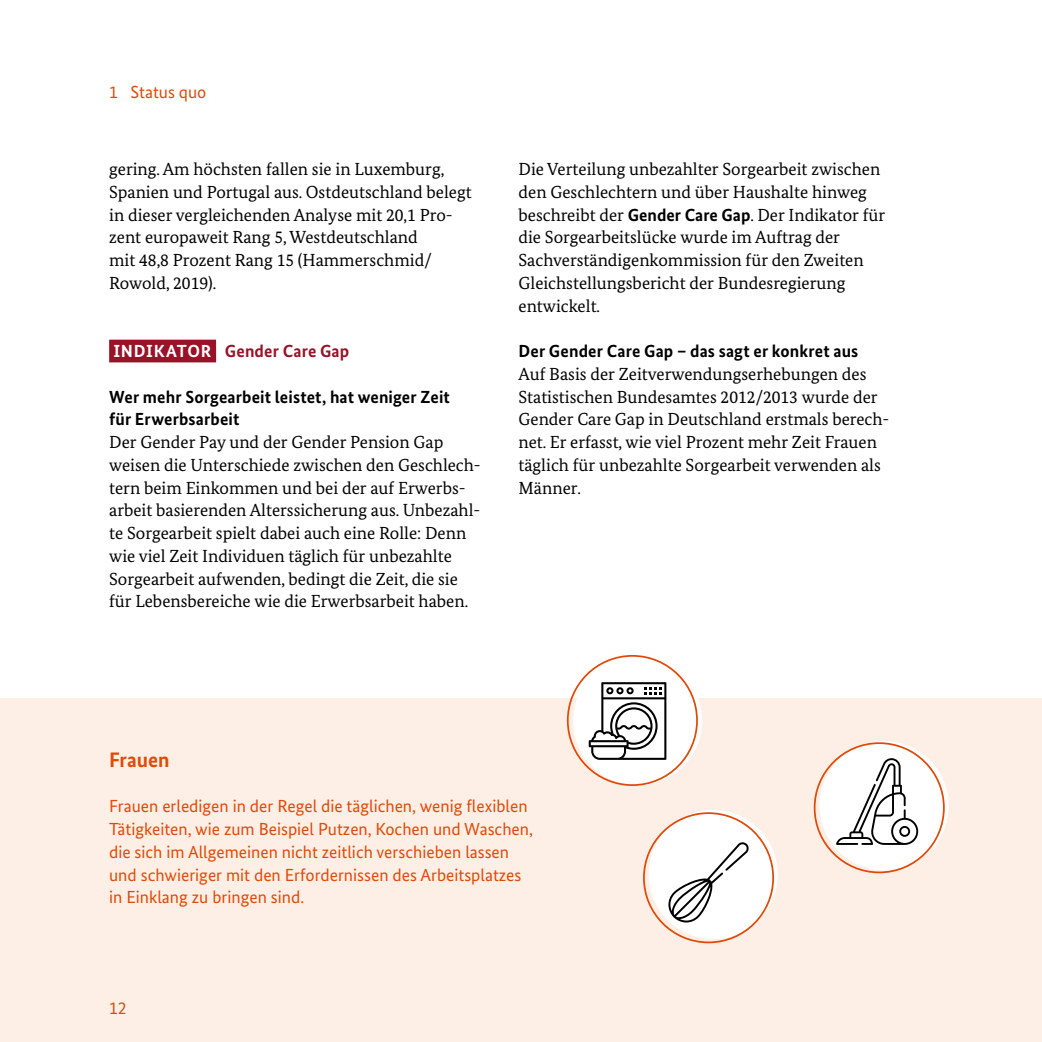
<style>
.page{position:relative;width:1042px;height:1042px;background:#fff}
.page>*{position:absolute;margin:0;border:0;box-sizing:border-box;transform-origin:0 0}
.t1{font:700 21px "Bundes Sans";color:#e04a09}
.t2{font:17.5px/22.8px "Bundes Serif";color:#000}
.t3{font:17.5px/22.8px "Bundes Sans";color:#e04a09}
.t4{font:700 17.5px/22.8px "Bundes Sans";letter-spacing:.01em;color:#000}
.t5{font:700 17.5px "Bundes Sans";letter-spacing:.01em;color:#991228}
.s1{color:#fff}
.s2{font-family:"Bundes Sans";font-weight:700}
</style>
<div class="page">
<div style="left:0;top:698px;width:1042px;height:344px;background:#fdefe5"></div>
<div style="left:109px;top:340px;width:107px;height:22px;background:#991228"></div>
<div style="left:573px;top:656px;width:129px;height:129px;background:#fff;border-radius:50%"></div>
<svg style="left:589px;top:682px;width:77px;height:78px"></svg>
<div style="left:648px;top:810px;width:130px;height:129px;background:#fff;border-radius:50%"></div>
<svg style="left:668px;top:842px;width:81px;height:80px"></svg>
<div style="left:819px;top:741px;width:129px;height:129px;background:#fff;border-radius:50%"></div>
<svg style="left:836px;top:758px;width:82px;height:87px"></svg>
<p class="t3" style="left:109px;top:80px;width:99px">1 Status quo</p>
<p class="t2" style="left:109px;top:158px;width:364px">gering. Am höchsten fallen sie in Luxemburg, Spanien und Portugal aus. Ostdeutschland belegt in dieser vergleichenden Analyse mit 20,1 Pro&shy;zent europaweit Rang 5, Westdeutschland<br>mit 48,8 Prozent Rang 15 (Hammerschmid/ Rowold, 2019).</p>
<h4 class="t5" style="left:113px;top:340px;width:237px"><span class="s1">INDIKATOR</span> Gender Care Gap</h4>
<h5 class="t4" style="left:109px;top:385px;width:342px">Wer mehr Sorgearbeit leistet, hat weniger Zeit für Erwerbsarbeit</h5>
<p class="t2" style="left:109px;top:431px;width:373px">Der Gender Pay und der Gender Pension Gap weisen die Unterschiede zwischen den Geschlech&shy;tern beim Einkommen und bei der auf Erwerbs&shy;arbeit basierenden Alterssicherung aus. Unbezahl&shy;te Sorgearbeit spielt dabei auch eine Rolle: Denn wie viel Zeit Individuen täglich für unbezahlte Sorgearbeit aufwenden, bedingt die Zeit, die sie für Lebensbereiche wie die Erwerbsarbeit haben.</p>
<p class="t2" style="left:518px;top:158px;width:368px">Die Verteilung unbezahlter Sorgearbeit zwischen den Geschlechtern und über Haushalte hinweg beschreibt der <span class="s2">Gender Care Gap</span>. Der Indikator für die Sorgearbeitslücke wurde im Auftrag der Sachverständigenkommission für den Zweiten Gleichstellungsbericht der Bundesregierung entwickelt.</p>
<h5 class="t4" style="left:518px;top:340px;width:341px">Der Gender Care Gap – das sagt er konkret aus</h5>
<p class="t2" style="left:518px;top:362px;width:372px">Auf Basis der Zeitverwendungserhebungen des Statistischen Bundesamtes 2012/2013 wurde der Gender Care Gap in Deutschland erstmals berech&shy;net. Er erfasst, wie viel Prozent mehr Zeit Frauen täglich für unbezahlte Sorgearbeit verwenden als Männer.</p>
<h6 class="t1" style="left:109px;top:747px;width:62px">Frauen</h6>
<p class="t3" style="left:109px;top:795px;width:425px">Frauen erledigen in der Regel die täglichen, wenig flexiblen Tätigkeiten, wie zum Beispiel Putzen, Kochen und Waschen, die sich im Allgemeinen nicht zeitlich verschieben lassen und schwieriger mit den Erfordernissen des Arbeitsplatzes in Einklang zu bringen sind.</p>
<p class="t3" style="left:109px;top:996px;width:19px">12</p>
</div>
